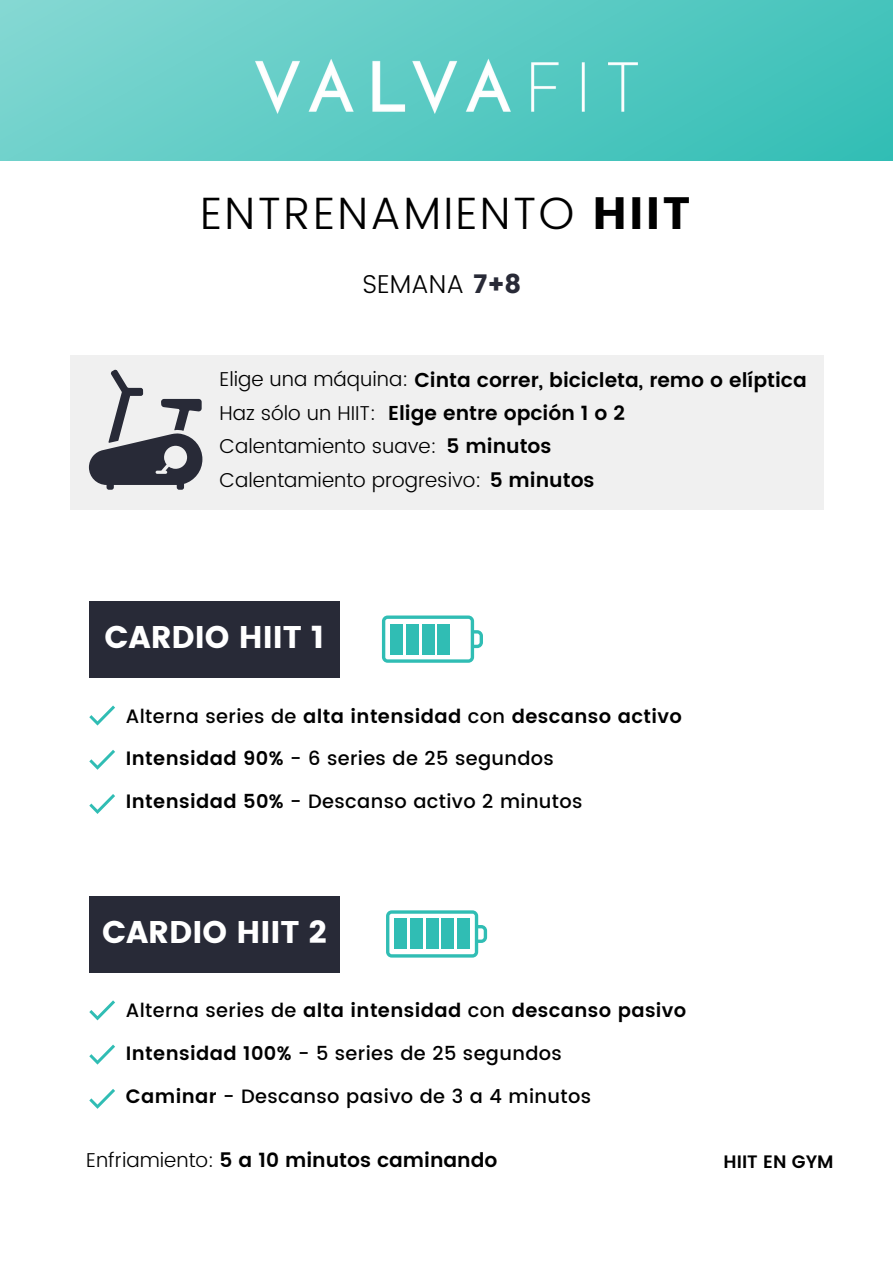
<style>
.page{position:relative;width:893px;height:1264px;background:#fff}
.page>*{position:absolute;margin:0;border:0;box-sizing:border-box;transform-origin:0 0}
.t1{font:300 45.3px "Poppins";letter-spacing:.05em;color:#000}
.t2{font:31.35px "Poppins";color:#fff}
.t3{font:300 25.8px "Poppins";color:#000}
.t4{font:300 20.1px/33.5px "Poppins";color:#000}
.t5{font:600 20.1px "Poppins";color:#000}
.t6{font:500 19.35px "Poppins";letter-spacing:.02em;color:#000}
.t7{font:600 19.35px "Poppins";letter-spacing:.02em;color:#000}
.t8{font:600 18px "Poppins";color:#000}
.s1{font-weight:400}
.s2{font-weight:400;color:#282a37}
.s3{font-weight:600}
.s4{font-weight:500}
.s5{font-weight:300}
</style>
<div class="page">
<div style="left:1px;top:0;width:891px;height:161px;background:linear-gradient(to right,#7cd5d0,#3cc1b9)"></div>
<img style="left:115px;top:44px;width:662px;height:91px">
<div style="left:89px;top:601px;width:251px;height:76px;background:#282a37"></div>
<svg style="left:89px;top:705px;width:26px;height:20px"></svg>
<svg style="left:89px;top:750px;width:26px;height:19px"></svg>
<svg style="left:89px;top:794px;width:26px;height:20px"></svg>
<div style="left:89px;top:896px;width:251px;height:76px;background:#282a37"></div>
<svg style="left:386px;top:910px;width:101px;height:47px"></svg>
<div style="left:457px;top:918px;width:12px;height:31px;background:#30bdb4"></div>
<div style="left:441px;top:918px;width:13px;height:31px;background:#30bdb4"></div>
<div style="left:426px;top:918px;width:12px;height:31px;background:#30bdb4"></div>
<div style="left:410px;top:918px;width:12px;height:31px;background:#30bdb4"></div>
<div style="left:394px;top:918px;width:13px;height:31px;background:#30bdb4"></div>
<svg style="left:382px;top:615px;width:101px;height:47px"></svg>
<div style="left:437px;top:624px;width:13px;height:30px;background:#30bdb4"></div>
<div style="left:422px;top:624px;width:12px;height:30px;background:#30bdb4"></div>
<div style="left:406px;top:624px;width:12px;height:30px;background:#30bdb4"></div>
<div style="left:390px;top:624px;width:13px;height:30px;background:#30bdb4"></div>
<svg style="left:89px;top:1000px;width:26px;height:20px"></svg>
<svg style="left:89px;top:1044px;width:26px;height:20px"></svg>
<svg style="left:89px;top:1089px;width:26px;height:19px"></svg>
<div style="left:70px;top:355px;width:753px;height:154px;background:#f0f0f0"></div>
<svg style="left:89px;top:369px;width:113px;height:121px"></svg>
<h1 class="t1" style="left:200px;top:187px;width:491px">ENTRENAMIENTO <span class="s1">HIIT</span></h1>
<h3 class="t3" style="left:362px;top:269px;width:160px">SEMANA <span class="s2">7+8</span></h3>
<p class="t4" style="left:219px;top:363px;width:588px">Elige una máquina: <span class="s3">Cinta correr, bicicleta, remo o elíptica </span>Haz sólo un HIIT:<br>Calentamiento suave:<br>Calentamiento progresivo: <span class="s3">5 minutos</span></p>
<p class="t5" style="left:388px;top:401px;width:238px">Elige entre opción 1 o 2</p>
<p class="t5" style="left:446px;top:434px;width:106px">5 minutos</p>
<h2 class="t2" style="left:104px;top:619px;width:221px">CARDIO HIIT 1</h2>
<p class="t7" style="left:126px;top:704px;width:557px"><span class="s4">Alterna series de</span> alta intensidad <span class="s4">con</span> descanso activo</p>
<p class="t6" style="left:126px;top:747px;width:429px"><span class="s3">Intensidad 90%</span> - 6 series de 25 segundos</p>
<p class="t6" style="left:126px;top:790px;width:458px"><span class="s3">Intensidad 50%</span> - Descanso activo 2 minutos</p>
<h2 class="t2" style="left:102px;top:913px;width:226px">CARDIO HIIT 2</h2>
<p class="t7" style="left:126px;top:999px;width:562px"><span class="s4">Alterna series de</span> alta intensidad <span class="s4">con</span> descanso pasivo</p>
<p class="t6" style="left:126px;top:1042px;width:437px"><span class="s3">Intensidad 100%</span> - 5 series de 25 segundos</p>
<p class="t6" style="left:126px;top:1084px;width:466px"><span class="s3">Caminar</span> - Descanso pasivo de 3 a 4 minutos</p>
<p class="t5" style="left:86px;top:1148px;width:413px"><span class="s5">Enfriamiento:</span> 5 a 10 minutos caminando</p>
<p class="t8" style="left:723px;top:1150px;width:111px">HIIT EN GYM</p>
</div>
